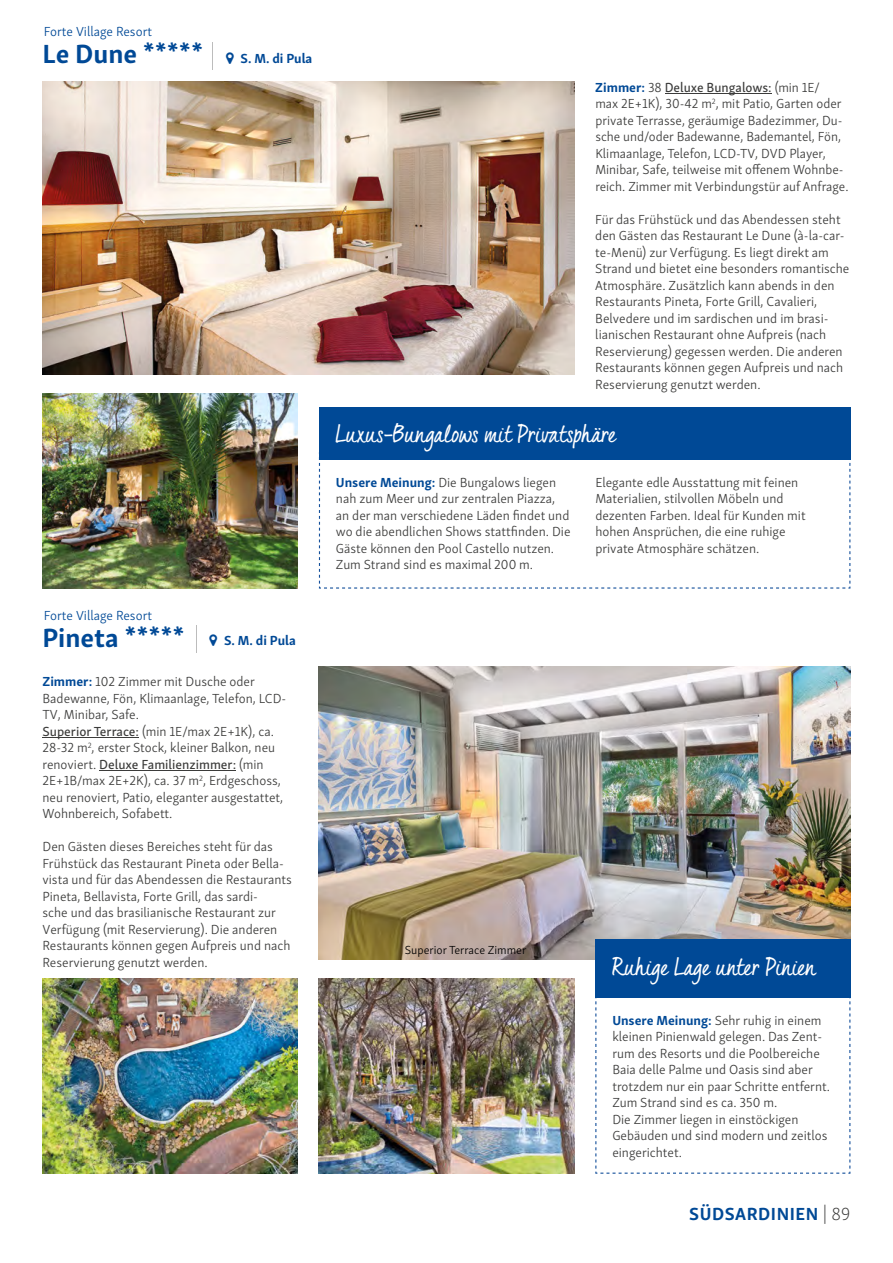
<style>
.page{position:relative;width:893px;height:1263px;background:#fff}
.page>*{position:absolute;margin:0;border:0;box-sizing:border-box;transform-origin:0 0}
.t1{font:700 27px "Skolar Sans";color:#004996}
.t2{font:24px "Quintus";color:#fff}
.t3{font:700 18px "Skolar Sans";letter-spacing:.03em;color:#004996}
.t4{font:300 13.5px/16.5px "Skolar Sans Latn";color:#3c3c3b}
.t5{font:13.5px "Skolar Sans Latn Me";color:#3c3c3b}
.t6{font:300 13.5px "Skolar Sans Latn";color:#004996}
.t7{font:700 13.5px "Skolar Sans";color:#004996}
.t8{font:300 12px "Skolar Sans Latn";color:#000}
.s1{font-family:"Skolar Sans";font-weight:700;color:#004996}
.s2{font-family:"Skolar Sans Latn Me";font-weight:400}
.s3{font-family:"Skolar Sans Latn";font-weight:300}
.s4{font-family:"Skolar Sans Latn El";font-weight:400;color:#3c3c3b}
</style>
<div class="page">
<img style="left:43px;top:394px;width:255px;height:195px">
<hr style="left:665px;top:93px;width:107px;height:1px;background:#3c3c3b">
<hr style="left:43px;top:737px;width:96px;height:1px;background:#3c3c3b">
<hr style="left:99px;top:770px;width:137px;height:1px;background:#3c3c3b">
<img style="left:319px;top:667px;width:531px;height:292px">
<img style="left:319px;top:979px;width:255px;height:195px">
<img style="left:43px;top:82px;width:531px;height:292px">
<svg style="left:196px;top:625px;width:1px;height:28px"></svg>
<img style="left:43px;top:979px;width:255px;height:195px">
<svg style="left:595px;top:998px;width:255px;height:176px"></svg>
<div style="left:595px;top:940px;width:255px;height:58px;background:#004996"></div>
<svg style="left:319px;top:459px;width:531px;height:130px"></svg>
<div style="left:319px;top:407px;width:531px;height:52px;background:#004996"></div>
<p class="t6" style="left:44px;top:21px;width:110px">Forte Village Resort</p>
<h1 class="t1" style="left:43px;top:32px;width:162px">Le Dune *****</h1>
<p class="t7" style="left:241px;top:47px;width:73px">S. M. di Pula</p>
<p class="t6" style="left:44px;top:606px;width:110px">Forte Village Resort</p>
<h1 class="t1" style="left:43px;top:615px;width:144px">Pineta *****</h1>
<p class="t7" style="left:224px;top:629px;width:73px">S. M. di Pula</p>
<p class="t4" style="left:43px;top:672px;width:245px"><span class="s1">Zimmer:</span> 102 Zimmer mit Dusche oder Badewanne, Fön, Klimaanlage, Telefon, LCD-TV, Minibar, Safe.<br><span class="s2">Superior Terrace:</span> (min 1E/max 2E+1K), ca.<br>28-32 m<sup>2</sup>, erster Stock, kleiner Balkon, neu</p>
<p class="t5" style="left:43px;top:754px;width:223px"><span class="s3">renoviert.</span> Deluxe Familienzimmer: <span class="s3">(min</span></p>
<p class="t4" style="left:43px;top:771px;width:242px">2E+1B/max 2E+2K), ca. 37 m<sup>2</sup>, Erdgeschoss, neu renoviert, Patio, eleganter ausgestattet,<br>Wohnbereich, Sofabett.</p>
<p class="t4" style="left:43px;top:837px;width:251px">Den Gästen dieses Bereiches steht für das Frühstück das Restaurant Pineta oder Bella&shy;vista und für das Abendessen die Restaurants Pineta, Bellavista, Forte Grill, das sardi-<br>sche und das brasilianische Restaurant zur Verfügung (mit Reservierung). Die anderen Restaurants können gegen Aufpreis und nach Reservierung genutzt werden.</p>
<p class="t5" style="left:595px;top:77px;width:226px"><span class="s1">Zimmer:</span> <span class="s3">38</span> Deluxe Bungalows: <span class="s3">(min 1E/</span></p>
<p class="t4" style="left:595px;top:94px;width:255px">max 2E+1K), 30-42 m<sup>2</sup>, mit Patio, Garten oder private Terrasse, geräumige Badezimmer, Du&shy;sche und/oder Badewanne, Bademantel, Fön, Klimaanlage, Telefon, LCD-TV, DVD Player, Minibar, Safe, teilweise mit offenem Wohnbe&shy;reich. Zimmer mit Verbindungstür auf Anfrage.</p>
<p class="t4" style="left:595px;top:210px;width:256px">Für das Frühstück und das Abendessen steht den Gästen das Restaurant Le Dune (à-la-car&shy;te-Menü) zur Verfügung. Es liegt direkt am Strand und bietet eine besonders romantische Atmosphäre. Zusätzlich kann abends in den Restaurants Pineta, Forte Grill, Cavalieri, Belvedere und im sardischen und im brasi&shy;lianischen Restaurant ohne Aufpreis (nach Reservierung) gegessen werden. Die anderen Restaurants können gegen Aufpreis und nach Reservierung genutzt werden.</p>
<h2 class="t2" style="left:336px;top:415px;width:282px">Luxus-Bungalows mit Privatsphäre</h2>
<p class="t4" style="left:336px;top:473px;width:236px"><span class="s1">Unsere Meinung:</span> Die Bungalows liegen nah zum Meer und zur zentralen Piazza, an der man verschiedene Läden findet und wo die abendlichen Shows stattfinden. Die Gäste können den Pool Castello nutzen.<br>Zum Strand sind es maximal 200 m.</p>
<p class="t4" style="left:595px;top:473px;width:212px">Elegante edle Ausstattung mit feinen Materialien, stilvollen Möbeln und dezenten Farben. Ideal für Kunden mit hohen Ansprüchen, die eine ruhige private Atmosphäre schätzen.</p>
<p class="t8" style="left:405px;top:941px;width:123px">Superior Terrace Zimmer</p>
<h2 class="t2" style="left:612px;top:948px;width:204px">Ruhige Lage unter Pinien</h2>
<p class="t4" style="left:612px;top:1011px;width:219px"><span class="s1">Unsere Meinung:</span> Sehr ruhig in einem kleinen Pinienwald gelegen. Das Zent&shy;rum des Resorts und die Poolbereiche Baia delle Palme und Oasis sind aber trotzdem nur ein paar Schritte entfernt.<br>Zum Strand sind es ca. 350 m.<br>Die Zimmer liegen in einstöckigen Gebäuden und sind modern und zeitlos eingerichtet.</p>
<h3 class="t3" style="left:689px;top:1200px;width:163px">SÜDSARDINIEN <span class="s4">| 89</span></h3>
</div>
